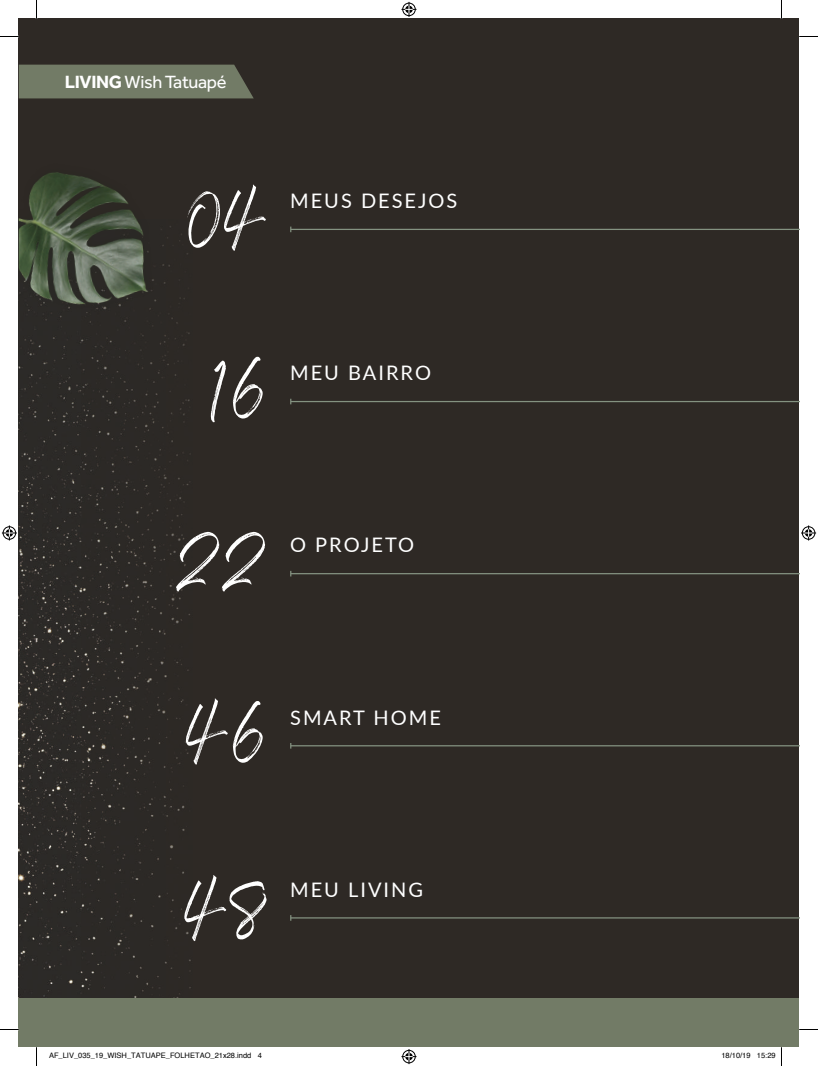
<style>
.page{position:relative;width:818px;height:1066px;background:#fff}
.page>*{position:absolute;margin:0;border:0;box-sizing:border-box;transform-origin:0 0}
.t1{font:85.12px/172.5px "Northwell Alt";color:#fff;text-align:center}
.t2{font:20px "Lato";letter-spacing:.1em;color:#fff}
.t3{font:18.25px "Effra";letter-spacing:-.02em;color:#fff}
.t4{font:7.5px "Helvetica";color:#000}
.s1{font-weight:700}
</style>
<div class="page">
<div style="left:19px;top:19px;width:779px;height:982px;background:#2e2925"></div>
<img style="left:19px;top:226px;width:172px;height:772px">
<hr style="left:290px;top:573px;width:508px;height:1px;background:#849281">
<hr style="left:290px;top:745px;width:508px;height:1px;background:#849281">
<hr style="left:290px;top:401px;width:508px;height:1px;background:#849281">
<hr style="left:290px;top:229px;width:508px;height:1px;background:#849281">
<div style="left:19px;top:65px;width:234px;height:33px;background:#727b66"></div>
<hr style="left:290px;top:916px;width:508px;height:2px;background:#849281">
<img style="left:19px;top:88px;width:147px;height:241px">
<div style="left:19px;top:998px;width:779px;height:48px;background:#727b66"></div>
<svg style="left:0;top:36px;width:19px;height:1px"></svg>
<svg style="left:798px;top:36px;width:19px;height:1px"></svg>
<svg style="left:36px;top:0;width:1px;height:19px"></svg>
<svg style="left:36px;top:1046px;width:1px;height:19px"></svg>
<svg style="left:401px;top:2px;width:15px;height:15px"></svg>
<svg style="left:401px;top:1049px;width:15px;height:14px"></svg>
<svg style="left:2px;top:525px;width:15px;height:15px"></svg>
<svg style="left:801px;top:525px;width:14px;height:15px"></svg>
<svg style="left:756px;top:1046px;width:25px;height:1px"></svg>
<h3 class="t3" style="left:65px;top:71px;width:163px"><span class="s1">LIVING</span> Wish Tatuapé</h3>
<h1 class="t1" style="left:175px;top:125px;width:93px">04<br>16<br>22<br>46<br>48</h1>
<h2 class="t2" style="left:290px;top:186px;width:169px">MEUS DESEJOS</h2>
<h2 class="t2" style="left:290px;top:358px;width:142px">MEU BAIRRO</h2>
<h2 class="t2" style="left:290px;top:530px;width:125px">O PROJETO</h2>
<h2 class="t2" style="left:290px;top:702px;width:152px">SMART HOME</h2>
<h2 class="t2" style="left:290px;top:874px;width:134px">MEU LIVING</h2>
<p class="t4" style="left:49px;top:1049px;width:214px">AF_LIV_035_19_WISH_TATUAPE_FOLHETAO_21x28.indd 4</p>
<p class="t4" style="left:721px;top:1049px;width:56px">18/10/19 15:29</p>
</div>
